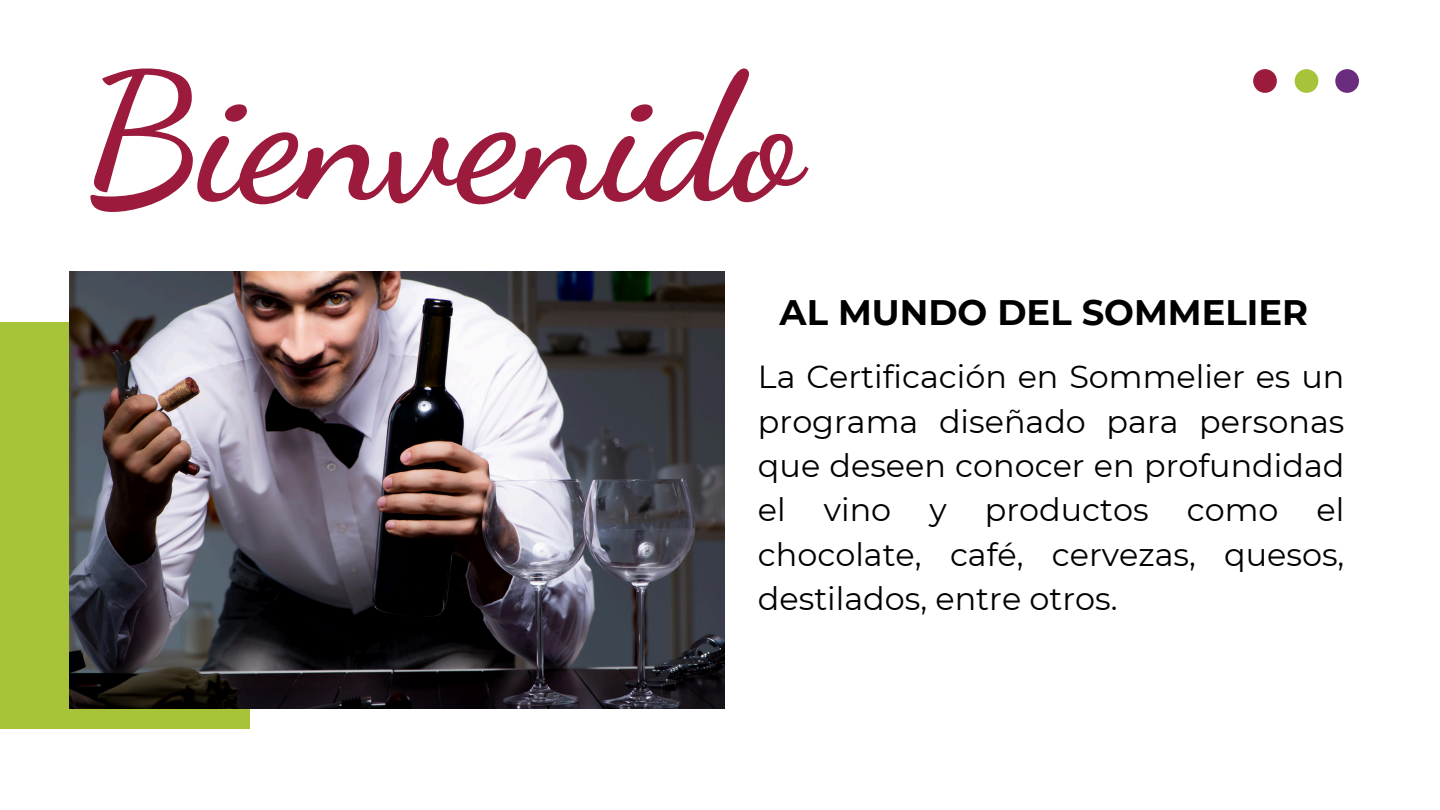
<style>
.page{position:relative;width:1440px;height:810px;background:#fff}
.page>*{position:absolute;margin:0;border:0;box-sizing:border-box;transform-origin:0 0}
.t1{font:700 177.8px "Dancing Script";color:#9c1b3d}
.t2{font:700 35.4px "Montserrat";color:#000}
.t3{font:31.9px/44.3px "Montserrat";color:#000;text-align:justify}
</style>
<div class="page">
<div style="left:1253px;top:69px;width:24px;height:24px;background:#9c1b3d;border-radius:50%"></div>
<div style="left:1295px;top:69px;width:23px;height:24px;background:#a6c339;border-radius:50%"></div>
<div style="left:1335px;top:69px;width:24px;height:24px;background:#6b2b7f;border-radius:50%"></div>
<div style="left:0;top:322px;width:249px;height:407px;background:#a6c339"></div>
<img style="left:69px;top:272px;width:655px;height:436px">
<h1 class="t1" style="left:83px;top:33px;width:720px">Bienvenido</h1>
<p class="t2" style="left:780px;top:290px;width:530px">AL MUNDO DEL SOMMELIER</p>
<p class="t3" style="left:758px;top:355px;width:588px">La Certificación en Sommelier es un programa diseñado para personas que deseen conocer en profundidad el vino y productos como el chocolate, café, cervezas, quesos, destilados, entre otros.</p>
</div>
